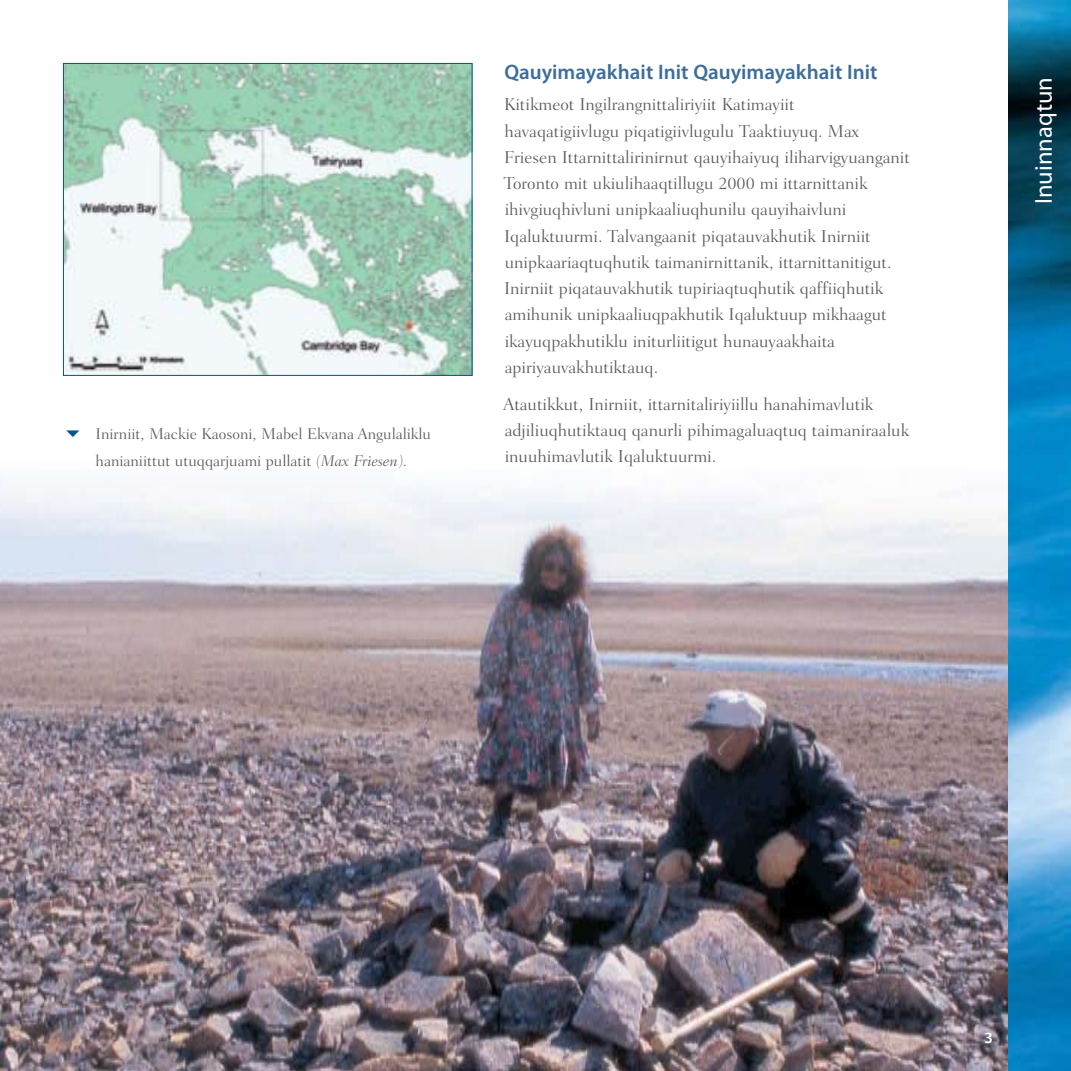
<style>
.page{position:relative;width:1071px;height:1071px;background:#fff}
.page>*{position:absolute;margin:0;border:0;box-sizing:border-box;transform-origin:0 0}
.t1{font:24.5px "Myriad Pro";color:#fff}
.t2{font:600 21px "Myriad Pro";color:#3c6d9b}
.t3{font:300 17.5px/26.2px "Fairfield LH";color:#58595b}
.t4{font:300 15.75px/26.2px "Fairfield LH";color:#58595b}
.s1{font-style:italic}
</style>
<div class="page">
<img style="left:0;top:62px;width:1008px;height:1009px">
<img style="left:65px;top:65px;width:405px;height:309px">
<div style="left:63px;top:63px;width:409px;height:313px;border:1px solid #005689"></div>
<img style="left:1008px;top:0;width:63px;height:1071px">
<svg style="left:66px;top:431px;width:13px;height:6px"></svg>
<svg style="left:985px;top:1033px;width:7px;height:11px"></svg>
<p class="t4" style="left:96px;top:421px;width:337px">Inirniit, Mackie Kaosoni, Mabel Ekvana Angulaliklu hanianiittut utuqqarjuami pullatit <span class="s1">(Max Friesen).</span></p>
<p class="t2" style="left:504px;top:58px;width:375px">Qauyimayakhait Init Qauyimayakhait Init</p>
<p class="t3" style="left:504px;top:91px;width:408px">Kitikmeot Ingilrangnittaliriyiit Katimayiit havaqatigiivlugu piqatigiivlugulu Taaktiuyuq. Max Friesen Ittarnittalirinirnut qauyihaiyuq iliharvigyuanganit Toronto mit ukiulihaaqtillugu 2000 mi ittarnittanik ihivgiuqhivluni unipkaaliuqhunilu qauyihaivluni Iqaluktuurmi. Talvangaanit piqatauvakhutik Inirniit unipkaariaqtuqhutik taimanirnittanik, ittarnittanitigut.<br>Inirniit piqatauvakhutik tupiriaqtuqhutik qaffiiqhutik amihunik unipkaaliuqpakhutik Iqaluktuup mikhaagut ikayuqpakhutiklu initurliitigut hunauyaakhaita apiriyauvakhutiktauq.</p>
<p class="t3" style="left:503px;top:391px;width:408px">Atautikkut, Inirniit, ittarnitaliriyiillu hanahimavlutik adjiliuqhutiktauq qanurli pihimagaluaqtuq taimaniraaluk inuuhimavlutik Iqaluktuurmi.</p>
<h1 class="t1" style="left:1028px;top:204px;width:128px;rotate:-90deg">Inuinnaqtun</h1>
</div>
